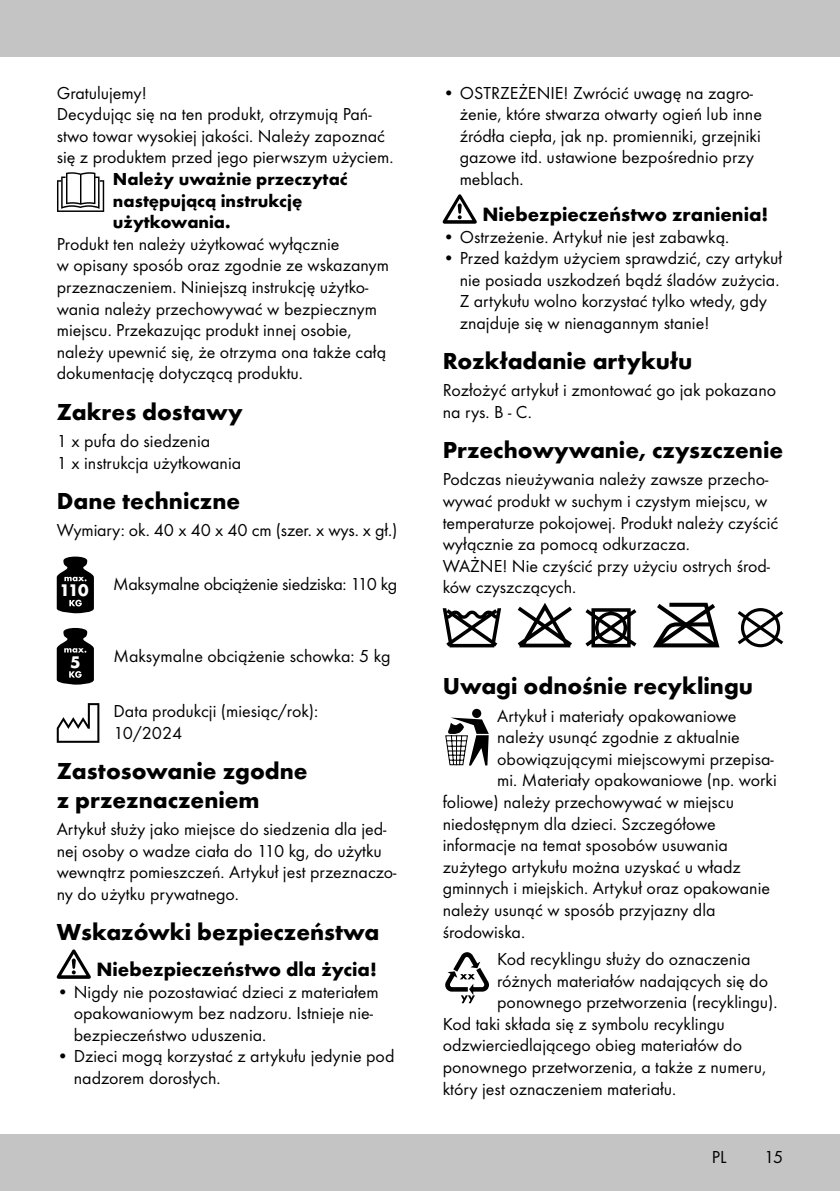
<style>
.page{position:relative;width:840px;height:1191px;background:#fff}
.page>*{position:absolute;margin:0;border:0;box-sizing:border-box;transform-origin:0 0}
.t1{font:700 24px/28.8px "Futura TOT";color:#000}
.t2{font:700 20px "Futura TOT";color:#000}
.t3{font:18px/21.6px "Futura TOT Boo";color:#000}
.t4{font:700 18px/21.6px "Futura TOT";color:#000}
.t5{font:18px "Futura TOT Boo";letter-spacing:-.02em;color:#000}
.t6{font:700 17.4px "Futura TOT";color:#fff}
</style>
<div class="page">
<div style="left:0;top:1134px;width:839px;height:57px;background:#c5c4c4"></div>
<div style="left:0;top:0;width:839px;height:57px;background:#c5c4c4"></div>
<svg style="left:57px;top:172px;width:47px;height:40px"></svg>
<svg style="left:57px;top:556px;width:37px;height:57px"></svg>
<svg style="left:57px;top:628px;width:37px;height:56px;background:#313131"></svg>
<svg style="left:57px;top:703px;width:42px;height:40px"></svg>
<svg style="left:57px;top:949px;width:34px;height:29px"></svg>
<svg style="left:442px;top:194px;width:34px;height:30px"></svg>
<svg style="left:517px;top:603px;width:54px;height:44px"></svg>
<svg style="left:585px;top:608px;width:51px;height:39px"></svg>
<svg style="left:653px;top:603px;width:66px;height:44px"></svg>
<svg style="left:737px;top:608px;width:45px;height:39px"></svg>
<svg style="left:442px;top:608px;width:59px;height:39px"></svg>
<div style="left:472px;top:709px;width:9px;height:9px;background:#000;border-radius:50%"></div>
<svg style="left:445px;top:717px;width:43px;height:48px"></svg>
<svg style="left:445px;top:952px;width:43px;height:51px"></svg>
<p class="t3" style="left:57px;top:82px;width:338px">Gratulujemy!<br>Decydując się na ten produkt, otrzymują Pań&shy;stwo towar wysokiej jakości. Należy zapoznać się z produktem przed jego pierwszym użyciem.</p>
<p class="t4" style="left:113px;top:168px;width:236px">Należy uważnie przeczytać następującą instrukcję użytkowania.</p>
<p class="t3" style="left:57px;top:233px;width:333px">Produkt ten należy użytkować wyłącznie<br>w opisany sposób oraz zgodnie ze wskazanym przeznaczeniem. Niniejszą instrukcję użytko&shy;wania należy przechowywać w bezpiecznym miejscu. Przekazując produkt innej osobie, należy upewnić się, że otrzyma ona także całą dokumentację dotyczącą produktu.</p>
<h1 class="t1" style="left:57px;top:397px;width:187px">Zakres dostawy</h1>
<p class="t3" style="left:57px;top:430px;width:186px">1 x pufa do siedzenia<br>1 x instrukcja użytkowania</p>
<h1 class="t1" style="left:57px;top:486px;width:185px">Dane techniczne</h1>
<p class="t3" style="left:57px;top:519px;width:342px">Wymiary: ok. 40 x 40 x 40 cm (szer. x wys. x gł.)</p>
<p class="t6" style="left:60px;top:579px;width:30px">110</p>
<p class="t5" style="left:113px;top:573px;width:285px">Maksymalne obciążenie siedziska: 110 kg</p>
<p class="t6" style="left:70px;top:651px;width:12px">5</p>
<p class="t3" style="left:113px;top:644px;width:278px">Maksymalne obciążenie schowka: 5 kg</p>
<p class="t3" style="left:113px;top:700px;width:206px">Data produkcji (miesiąc/rok):<br>10/2024</p>
<h1 class="t1" style="left:57px;top:756px;width:252px">Zastosowanie zgodne z przeznaczeniem</h1>
<p class="t3" style="left:57px;top:818px;width:341px">Artykuł służy jako miejsce do siedzenia dla jed&shy;nej osoby o wadze ciała do 110 kg, do użytku wewnątrz pomieszczeń. Artykuł jest przeznaczo&shy;ny do użytku prywatnego.</p>
<h1 class="t1" style="left:57px;top:917px;width:324px">Wskazówki bezpieczeństwa</h1>
<p class="t2" style="left:96px;top:957px;width:282px">Niebezpieczeństwo dla życia!</p>
<p class="t3" style="left:74px;top:980px;width:306px;text-indent:-17px">• Nigdy nie pozostawiać dzieci z materiałem opakowaniowym bez nadzoru. Istnieje nie&shy;bezpieczeństwo uduszenia.</p>
<p class="t3" style="left:74px;top:1045px;width:322px;text-indent:-17px">• Dzieci mogą korzystać z artykułu jedynie pod nadzorem dorosłych.</p>
<p class="t3" style="left:459px;top:82px;width:303px;text-indent:-17px">• OSTRZEŻENIE! Zwrócić uwagę na zagro&shy;żenie, które stwarza otwarty ogień lub inne źródła ciepła, jak np. promienniki, grzejniki gazowe itd. ustawione bezpośrednio przy meblach.</p>
<p class="t2" style="left:482px;top:202px;width:287px">Niebezpieczeństwo zranienia!</p>
<p class="t3" style="left:442px;top:226px;width:288px">• Ostrzeżenie. Artykuł nie jest zabawką.</p>
<p class="t3" style="left:459px;top:247px;width:324px;text-indent:-17px">• Przed każdym użyciem sprawdzić, czy artykuł nie posiada uszkodzeń bądź śladów zużycia.<br>Z artykułu wolno korzystać tylko wtedy, gdy znajduje się w nienagannym stanie!</p>
<h1 class="t1" style="left:442px;top:346px;width:251px">Rozkładanie artykułu</h1>
<p class="t3" style="left:442px;top:379px;width:335px">Rozłożyć artykuł i zmontować go jak pokazano na rys. B - C.</p>
<h1 class="t1" style="left:442px;top:435px;width:342px">Przechowywanie, czyszczenie</h1>
<p class="t3" style="left:442px;top:468px;width:337px">Podczas nieużywania należy zawsze przecho&shy;wywać produkt w suchym i czystym miejscu, w temperaturze pokojowej. Produkt należy czyścić wyłącznie za pomocą odkurzacza.<br>WAŻNE! Nie czyścić przy użyciu ostrych środ&shy;ków czyszczących.</p>
<h1 class="t1" style="left:442px;top:671px;width:312px">Uwagi odnośnie recyklingu</h1>
<p class="t3" style="left:497px;top:704px;width:241px">Artykuł i materiały opakowaniowe</p>
<p class="t3" style="left:497px;top:726px;width:244px">należy usunąć zgodnie z aktualnie</p>
<p class="t3" style="left:497px;top:748px;width:278px">obowiązującymi miejscowymi przepisa-</p>
<p class="t3" style="left:497px;top:769px;width:281px">mi. Materiały opakowaniowe (np. worki</p>
<p class="t3" style="left:442px;top:791px;width:293px">foliowe) należy przechowywać w miejscu</p>
<p class="t3" style="left:442px;top:812px;width:274px">niedostępnym dla dzieci. Szczegółowe</p>
<p class="t3" style="left:442px;top:834px;width:286px">informacje na temat sposobów usuwania</p>
<p class="t3" style="left:442px;top:856px;width:299px">zużytego artykułu można uzyskać u władz</p>
<p class="t3" style="left:442px;top:877px;width:329px">gminnych i miejskich. Artykuł oraz opakowanie</p>
<p class="t3" style="left:442px;top:899px;width:274px">należy usunąć w sposób przyjazny dla</p>
<p class="t3" style="left:442px;top:920px;width:84px">środowiska.</p>
<p class="t3" style="left:497px;top:948px;width:255px">Kod recyklingu służy do oznaczenia</p>
<p class="t3" style="left:497px;top:969px;width:272px">różnych materiałów nadających się do</p>
<p class="t3" style="left:497px;top:991px;width:282px">ponownego przetworzenia (recyklingu).</p>
<p class="t3" style="left:442px;top:1012px;width:283px">Kod taki składa się z symbolu recyklingu</p>
<p class="t3" style="left:442px;top:1034px;width:301px">odzwierciedlającego obieg materiałów do</p>
<p class="t3" style="left:442px;top:1056px;width:325px">ponownego przetworzenia, a także z numeru,</p>
<p class="t3" style="left:442px;top:1077px;width:235px">który jest oznaczeniem materiału.</p>
<p class="t3" style="left:711px;top:1146px;width:16px">PL</p>
<p class="t3" style="left:763px;top:1146px;width:20px">15</p>
</div>
